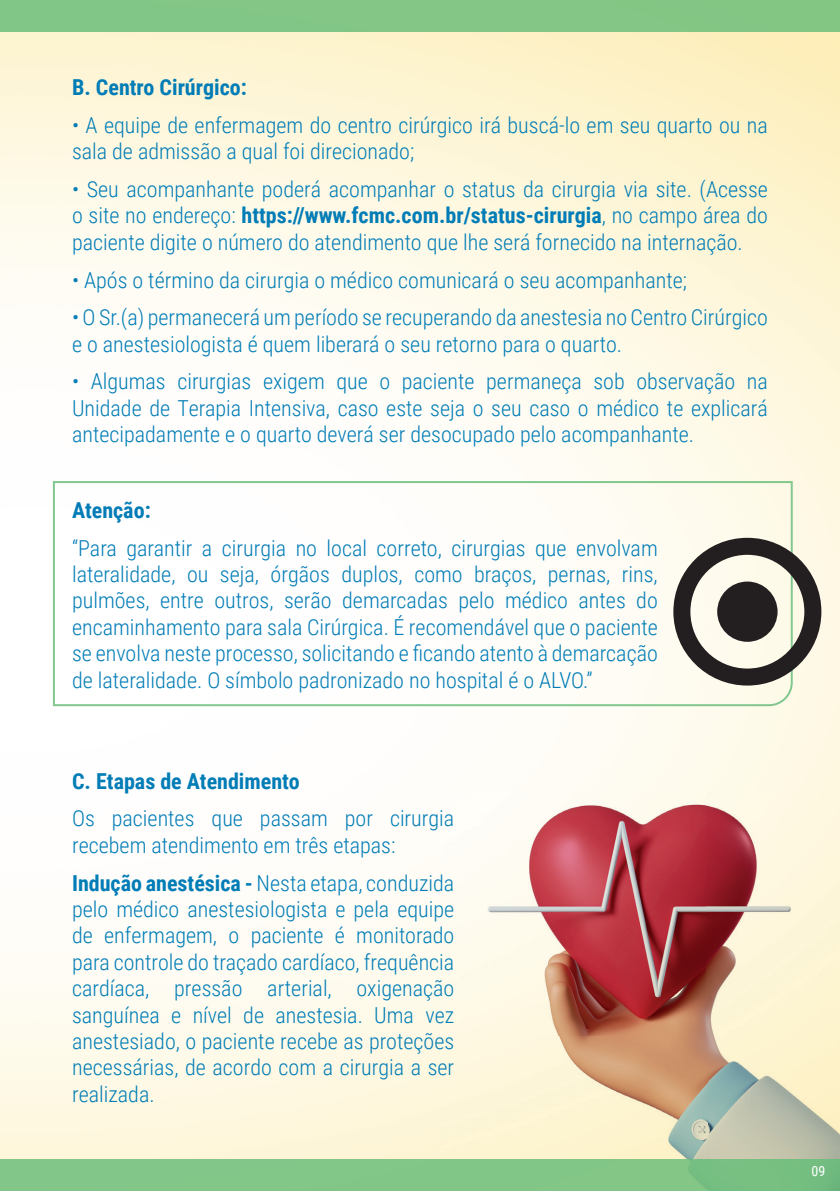
<style>
.page{position:relative;width:840px;height:1191px;background:#fff}
.page>*{position:absolute;margin:0;border:0;box-sizing:border-box;transform-origin:0 0}
.t1{font:300 22px/26.4px "Roboto Condensed";color:#007cb6;text-align:justify}
.t2{font:700 22px "Roboto Condensed";color:#007cb6}
.t3{font:14px "Roboto Condensed";color:#fff}
.s1{font-weight:700}
</style>
<div class="page">
<img style="left:0;top:0;width:839px;height:1191px">
<img style="left:440px;top:792px;width:399px;height:367px">
<img style="left:53px;top:481px;width:739px;height:225px">
<div style="left:673px;top:538px;width:147px;height:147px;border:17px solid #231f20;border-radius:50%"></div>
<div style="left:716px;top:581px;width:61px;height:61px;background:#231f20;border-radius:50%"></div>
<p class="t2" style="left:72px;top:72px;width:176px">B. Centro Cirúrgico:</p>
<p class="t1" style="left:72px;top:111px;width:697px">• A equipe de enfermagem do centro cirúrgico irá buscá-lo em seu quarto ou na sala de admissão a qual foi direcionado;</p>
<p class="t1" style="left:72px;top:175px;width:697px">• Seu acompanhante poderá acompanhar o status da cirurgia via site. (Acesse o site no endereço: <span class="s1">https://www.fcmc.com.br/status-cirurgia</span>, no campo área do paciente digite o número do atendimento que lhe será fornecido na internação.</p>
<p class="t1" style="left:72px;top:266px;width:616px">• Após o término da cirurgia o médico comunicará o seu acompanhante;</p>
<p class="t1" style="left:72px;top:303px;width:697px">• O Sr.(a) permanecerá um período se recuperando da anestesia no Centro Cirúrgico e o anestesiologista é quem liberará o seu retorno para o quarto.</p>
<p class="t1" style="left:72px;top:367px;width:697px">• Algumas cirurgias exigem que o paciente permaneça sob observação na Unidade de Terapia Intensiva, caso este seja o seu caso o médico te explicará antecipadamente e o quarto deverá ser desocupado pelo acompanhante.</p>
<p class="t2" style="left:72px;top:494px;width:80px">Atenção:</p>
<p class="t1" style="left:72px;top:533px;width:587px">“Para garantir a cirurgia no local correto, cirurgias que envolvam lateralidade, ou seja, órgãos duplos, como braços, pernas, rins, pulmões, entre outros, serão demarcadas pelo médico antes do encaminhamento para sala Cirúrgica. É recomendável que o paciente se envolva neste processo, solicitando e ficando atento à demarcação de lateralidade. O símbolo padronizado no hospital é o ALVO.”</p>
<p class="t2" style="left:72px;top:765px;width:229px">C. Etapas de Atendimento</p>
<p class="t1" style="left:72px;top:804px;width:383px">Os pacientes que passam por cirurgia recebem atendimento em três etapas:</p>
<p class="t1" style="left:72px;top:868px;width:383px"><span class="s1">Indução anestésica -</span> Nesta etapa, conduzida pelo médico anestesiologista e pela equipe de enfermagem, o paciente é monitorado para controle do traçado cardíaco, frequência cardíaca, pressão arterial, oxigenação sanguínea e nível de anestesia. Uma vez anestesiado, o paciente recebe as proteções necessárias, de acordo com a cirurgia a ser realizada.</p>
<p class="t3" style="left:811px;top:1161px;width:15px">09</p>
</div>
